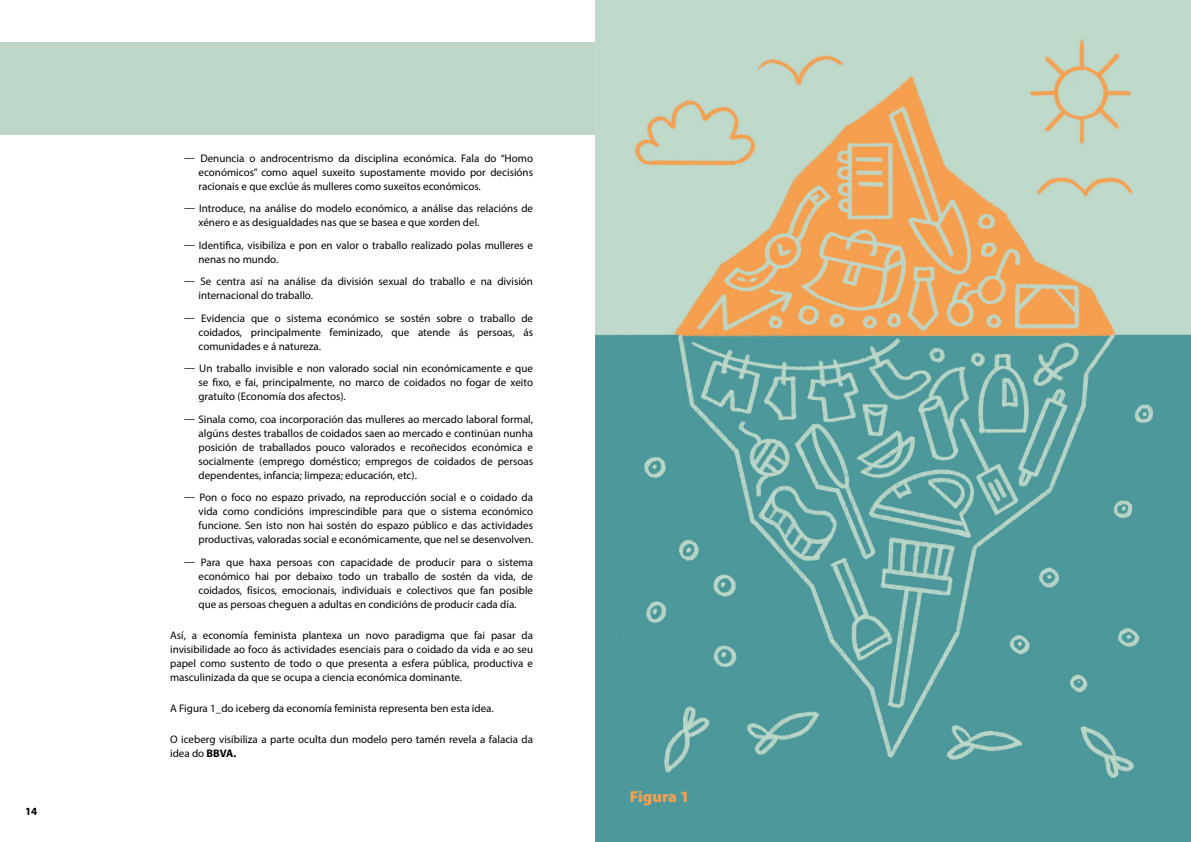
<style>
.page{position:relative;width:1191px;height:842px;background:#fff}
.page>*{position:absolute;margin:0;border:0;box-sizing:border-box;transform-origin:0 0}
.t1{font:16px "Myriad Variable Concept";color:#f6a04d}
.t2{font:11px/14px "Myriad Pro";color:#000;text-align:justify}
.t3{font:700 11px "Myriad Pro";color:#000}
.s1{font-weight:700}
</style>
<div class="page">
<hr style="left:595px;top:0;width:1px;height:842px;background:#020203">
<div style="left:0;top:43px;width:596px;height:92px;background:#bfd7c9"></div>
<img style="left:596px;top:0;width:595px;height:842px">
<p class="t3" style="left:25px;top:804px;width:14px">14</p>
<p class="t2" style="left:198px;top:151px;width:336px;text-indent:-14px">Ū Denuncia o androcentrismo da disciplina económica. Fala do “Homo económicos” como aquel suxeito supostamente movido por decisións racionais e que exclúe ás mulleres como suxeitos económicos.</p>
<p class="t2" style="left:198px;top:201px;width:336px;text-indent:-14px">Ū Introduce, na análise do modelo económico, a análise das relacións de xénero e as desigualdades nas que se basea e que xorden del.</p>
<p class="t2" style="left:198px;top:238px;width:336px;text-indent:-14px">Ū Identifica, visibiliza e pon en valor o traballo realizado polas mulleres e nenas no mundo.</p>
<p class="t2" style="left:198px;top:274px;width:336px;text-indent:-14px">Ū Se centra así na análise da división sexual do traballo e na división internacional do traballo.</p>
<p class="t2" style="left:198px;top:311px;width:336px;text-indent:-14px">Ū Evidencia que o sistema económico se sostén sobre o traballo de coidados, principalmente feminizado, que atende ás persoas, ás comunidades e á natureza.</p>
<p class="t2" style="left:198px;top:361px;width:336px;text-indent:-14px">Ū Un traballo invisible e non valorado social nin económicamente e que se fixo, e fai, principalmente, no marco de coidados no fogar de xeito gratuíto (Economía dos afectos).</p>
<p class="t2" style="left:198px;top:412px;width:336px;text-indent:-14px">Ū Sinala como, coa incorporación das mulleres ao mercado laboral formal, algúns destes traballos de coidados saen ao mercado e continúan nunha posición de traballados pouco valorados e recoñecidos económica e socialmente (emprego doméstico; empregos de coidados de persoas dependentes, infancia; limpeza; educación, etc).</p>
<p class="t2" style="left:198px;top:491px;width:336px;text-indent:-14px">Ū Pon o foco no espazo privado, na reproducción social e o coidado da vida como condicións imprescindible para que o sistema económico funcione. Sen isto non hai sostén do espazo público e das actividades productivas, valoradas social e económicamente, que nel se desenvolven.</p>
<p class="t2" style="left:198px;top:555px;width:336px;text-indent:-14px">Ū Para que haxa persoas con capacidade de producir para o sistema económico hai por debaixo todo un traballo de sostén da vida, de coidados, físicos, emocionais, individuais e colectivos que fan posible que as persoas cheguen a adultas en condicións de producir cada día.</p>
<p class="t2" style="left:170px;top:628px;width:364px">Así, a economía feminista plantexa un novo paradigma que fai pasar da invisibilidade ao foco ás actividades esenciais para o coidado da vida e ao seu papel como sustento de todo o que presenta a esfera pública, productiva e masculinizada da que se ocupa a ciencia económica dominante.</p>
<p class="t2" style="left:170px;top:701px;width:325px">A Figura 1_do iceberg da economía feminista representa ben esta idea.</p>
<p class="t2" style="left:170px;top:732px;width:364px">O iceberg visibiliza a parte oculta dun modelo pero tamén revela a falacia da idea do <span class="s1">BBVA.</span></p>
<h1 class="t1" style="left:630px;top:787px;width:61px">Figura 1</h1>
</div>
